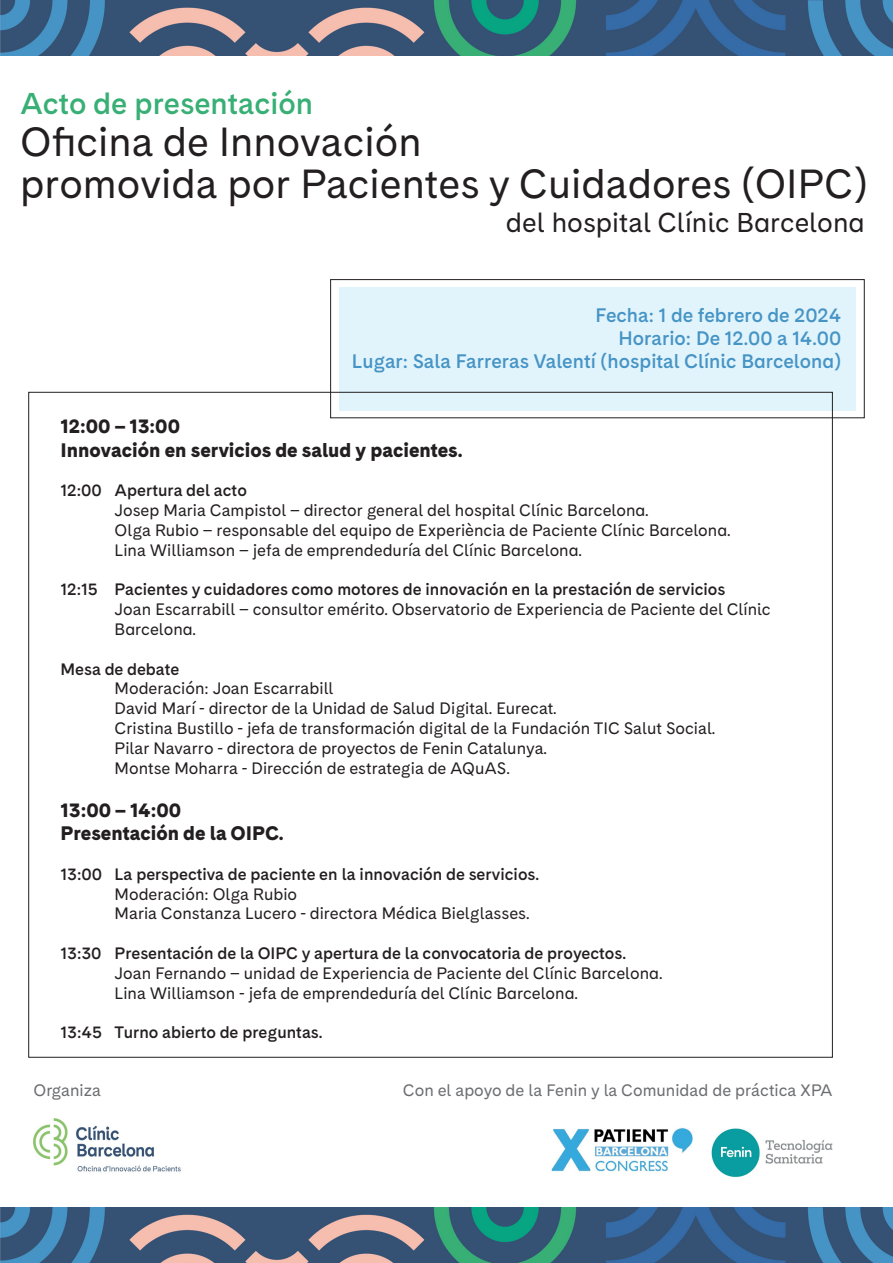
<style>
.page{position:relative;width:893px;height:1263px;background:#fff}
.page>*{position:absolute;margin:0;border:0;box-sizing:border-box;transform-origin:0 0}
.t1{font:40.5px "Cadiz CB";color:#231f20}
.t2{font:600 30px "Cadiz CB";color:#38af75}
.t3{font:27.15px "Cadiz CB";color:#231f20}
.t4{font:600 19.5px "Cadiz CB";color:#4694c5}
.t5{font:900 19.5px "Cadiz CB";color:#231f20}
.t6{font:16.5px/19.8px "Cadiz CB";color:#231f20}
.t7{font:600 16.5px "Cadiz CB";color:#231f20}
.t8{font:16.5px "Cadiz CB";color:#6c6d70}
</style>
<div class="page">
<div style="left:339px;top:287px;width:517px;height:123px;background:#e1f4fc"></div>
<img style="left:0;top:1208px;width:893px;height:55px">
<div style="left:330px;top:279px;width:534px;height:139px;border:1px solid #231f20"></div>
<img style="left:0;top:0;width:893px;height:55px">
<img style="left:551px;top:1128px;width:142px;height:44px">
<img style="left:711px;top:1128px;width:122px;height:50px">
<img style="left:34px;top:1119px;width:147px;height:53px">
<p class="t2" style="left:20px;top:81px;width:294px">Acto de presentación</p>
<p class="t1" style="left:20px;top:112px;width:403px">Oficina de Innovación</p>
<p class="t1" style="left:20px;top:154px;width:849px">promovida por Pacientes y Cuidadores (OIPC)</p>
<p class="t3" style="left:506px;top:203px;width:360px">del hospital Clínic Barcelona</p>
<p class="t4" style="left:596px;top:300px;width:247px">Fecha: 1 de febrero de 2024</p>
<p class="t4" style="left:619px;top:324px;width:224px">Horario: De 12.00 a 14.00</p>
<p class="t4" style="left:352px;top:347px;width:491px">Lugar: Sala Farreras Valentí (hospital Clínic Barcelona)</p>
<p class="t5" style="left:61px;top:412px;width:121px">12:00 – 13:00</p>
<p class="t5" style="left:61px;top:435px;width:404px">Innovación en servicios de salud y pacientes.</p>
<p class="t7" style="left:61px;top:478px;width:188px">12:00 Apertura del acto</p>
<p class="t6" style="left:115px;top:500px;width:536px">Josep Maria Campistol – director general del hospital Clínic Barcelona.</p>
<p class="t6" style="left:115px;top:520px;width:618px">Olga Rubio – responsable del equipo de Experiència de Paciente Clínic Barcelona.</p>
<p class="t6" style="left:115px;top:540px;width:469px">Lina Williamson – jefa de emprendeduría del Clínic Barcelona.</p>
<p class="t7" style="left:61px;top:577px;width:666px">12:15 Pacientes y cuidadores como motores de innovación en la prestación de servicios</p>
<p class="t6" style="left:115px;top:599px;width:658px">Joan Escarrabill – consultor emérito. Observatorio de Experiencia de Paciente del Clínic<br>Barcelona.</p>
<p class="t7" style="left:61px;top:657px;width:120px">Mesa de debate</p>
<p class="t6" style="left:115px;top:678px;width:221px">Moderación: Joan Escarrabill</p>
<p class="t6" style="left:115px;top:698px;width:444px">David Marí - director de la Unidad de Salud Digital. Eurecat.</p>
<p class="t6" style="left:115px;top:718px;width:602px">Cristina Bustillo - jefa de transformación digital de la Fundación TIC Salut Social.</p>
<p class="t6" style="left:115px;top:738px;width:434px">Pilar Navarro - directora de proyectos de Fenin Catalunya.</p>
<p class="t6" style="left:115px;top:757px;width:397px">Montse Moharra - Dirección de estrategia de AQuAS.</p>
<p class="t5" style="left:61px;top:795px;width:122px">13:00 – 14:00</p>
<p class="t5" style="left:61px;top:819px;width:225px">Presentación de la OIPC.</p>
<p class="t7" style="left:61px;top:862px;width:480px">13:00 La perspectiva de paciente en la innovación de servicios.</p>
<p class="t6" style="left:115px;top:883px;width:184px">Moderación: Olga Rubio</p>
<p class="t6" style="left:115px;top:903px;width:416px">Maria Constanza Lucero - directora Médica Bielglasses.</p>
<p class="t7" style="left:61px;top:941px;width:567px">13:30 Presentación de la OIPC y apertura de la convocatoria de proyectos.</p>
<p class="t6" style="left:115px;top:963px;width:549px">Joan Fernando – unidad de Experiencia de Paciente del Clínic Barcelona.</p>
<p class="t6" style="left:115px;top:982px;width:465px">Lina Williamson - jefa de emprendeduría del Clínic Barcelona.</p>
<p class="t7" style="left:61px;top:1020px;width:264px">13:45 Turno abierto de preguntas.</p>
<p class="t8" style="left:34px;top:1078px;width:69px">Organiza</p>
<p class="t8" style="left:403px;top:1078px;width:431px">Con el apoyo de la Fenin y la Comunidad de práctica XPA</p>
</div>
